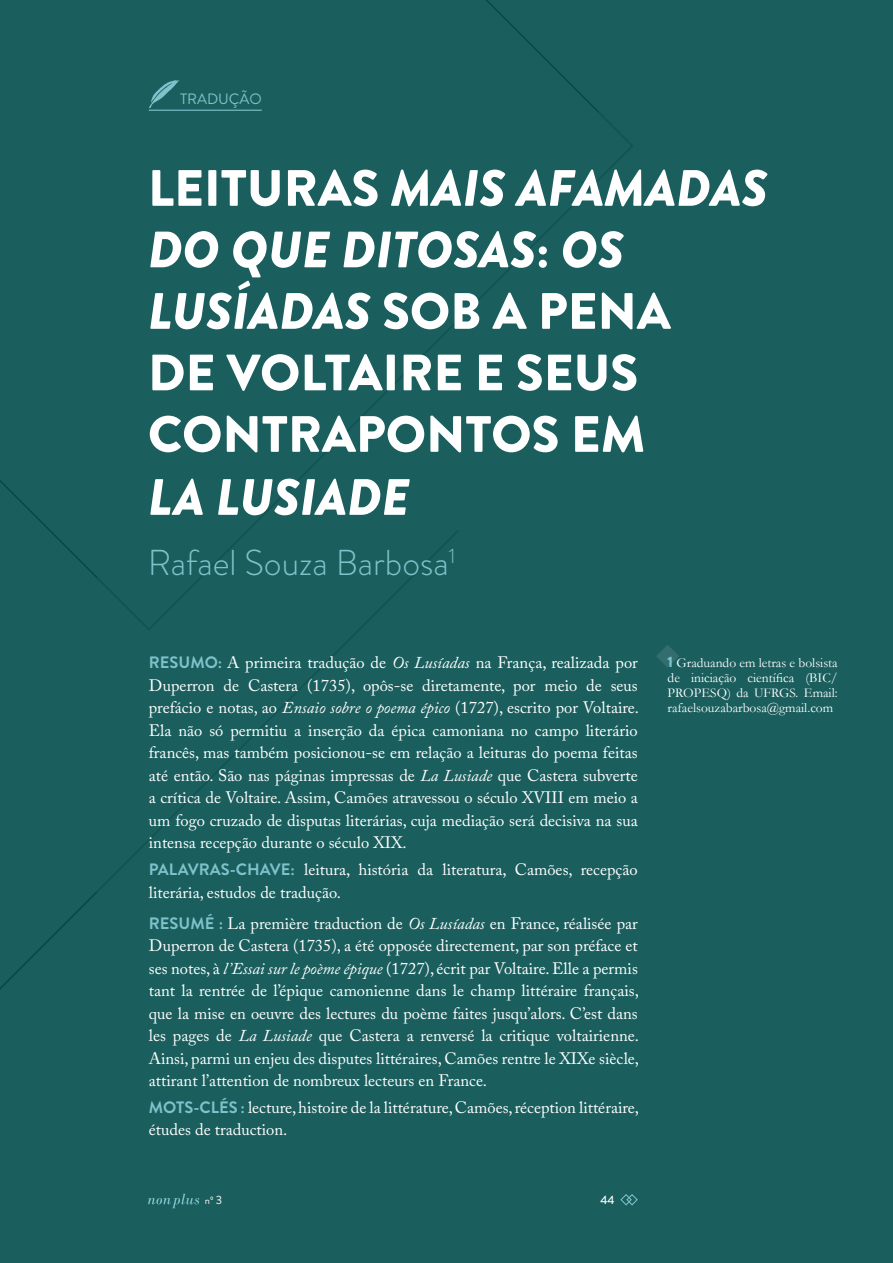
<style>
.page{position:relative;width:893px;height:1263px;background:#1a5e5d}
.page>*{position:absolute;margin:0;border:0;box-sizing:border-box;transform-origin:0 0}
.A__TÍTULO{font:900 51px/61.8px "Brandon Grotesque";color:#fff}
.A__AUTOR{font:300 36px "Brandon Grotesque";color:#7ec2cb}
.A__TEXTO{font:16.5px/22.5px "Adobe Caslon Pro";color:#fff;text-align:justify}
.t1{font:15px "Brandon Grotesque";color:#7ec2cb}
.A__NOTA{font:13.5px/15px "Garamond";color:#fff;text-align:justify}
.t2{font:500 12px "Brandon Grotesque";color:#fff}
.t3{font:10.5px "Brandon Grotesque";color:#fff}
.s1{font-style:italic}
.s2{font-family:"Brandon Grotesque";font-weight:700;color:#7ec2cb}
.s3{font-size:12px}
.s4{font-family:"Brandon Grotesque";font-weight:900;font-size:15px;color:#7ec2cb}
</style>
<div class="page">
<svg style="left:149px;top:80px;width:30px;height:28px"></svg>
<hr style="left:149px;top:110px;width:113px;height:1px;background:#7ec2cb">
<svg style="left:620px;top:1194px;width:18px;height:12px"></svg>
<svg style="left:148px;top:1194px;width:51px;height:14px"></svg>
<svg style="left:656px;top:645px;width:23px;height:23px"></svg>
<p class="t1" style="left:180px;top:89px;width:83px">TRADUÇÃO</p>
<p class="A__TÍTULO" style="left:148px;top:158px;width:621px">LEITURAS <span class="s1">MAIS AFAMADAS<br>DO QUE DITOSAS</span>: <span class="s1">OS<br>LUSÍADAS</span> SOB A PENA<br>DE VOLTAIRE E SEUS<br>CONTRAPONTOS EM<br><span class="s1">LA LUSIADE</span></p>
<p class="A__AUTOR" style="left:148px;top:538px;width:309px">Rafael Souza Barbosa<sup>1</sup></p>
<p class="A__TEXTO" style="left:149px;top:651px;width:492px"><span class="s2">RESUMO:</span> A primeira tradução de <span class="s1">Os Lusíadas</span> na França, realizada por Duperron de Castera (1735), opôs-se diretamente, por meio de seus prefácio e notas, ao <span class="s1">Ensaio sobre o poema épico</span> (1727), escrito por Voltaire.<br>Ela não só permitiu a inserção da épica camoniana no campo literário francês, mas também posicionou-se em relação a leituras do poema feitas até então. São nas páginas impressas de <span class="s1">La Lusiade</span> que Castera subverte a crítica de Voltaire. Assim, Camões atravessou o século XVIII em meio a um fogo cruzado de disputas literárias, cuja mediação será decisiva na sua intensa recepção durante o século XIX.</p>
<p class="A__TEXTO" style="left:149px;top:858px;width:490px"><span class="s2">PALAVRAS-CHAVE:</span> leitura, história da literatura, Camões, recepção literária, estudos de tradução.</p>
<p class="A__TEXTO" style="left:149px;top:912px;width:492px"><span class="s2">RESUMÉ :</span> La première traduction de <span class="s1">Os Lusíadas</span> en France, réalisée par Duperron de Castera (1735), a été opposée directement, par son préface et ses notes, à <span class="s1">l’Essai sur le poème épique</span> (1727), écrit par Voltaire. Elle a permis tant la rentrée de l’épique camonienne dans le champ littéraire français, que la mise en oeuvre des lectures du poème faites jusqu’alors. C’est dans les pages de <span class="s1">La Lusiade</span> que Castera a renversé la critique voltairienne.<br>Ainsi, parmi un enjeu des disputes littéraires, Camões rentre le XIXe siècle, attirant l’attention de nombreux lecteurs en France.</p>
<p class="A__TEXTO" style="left:149px;top:1096px;width:492px"><span class="s2">MOTS-CLÉS :</span> lecture, histoire de la littérature, Camões, réception littéraire, études de traduction.</p>
<p class="t3" style="left:205px;top:1193px;width:19px">nº <span class="s3">3</span></p>
<p class="t2" style="left:600px;top:1191px;width:16px">44</p>
<p class="A__NOTA" style="left:668px;top:655px;width:172px"><span class="s4">1</span> Graduando em letras e bolsista de iniciação científica (BIC/ PROPESQ) da UFRGS. Email: rafaelsouzabarbosa@gmail.com</p>
</div>
